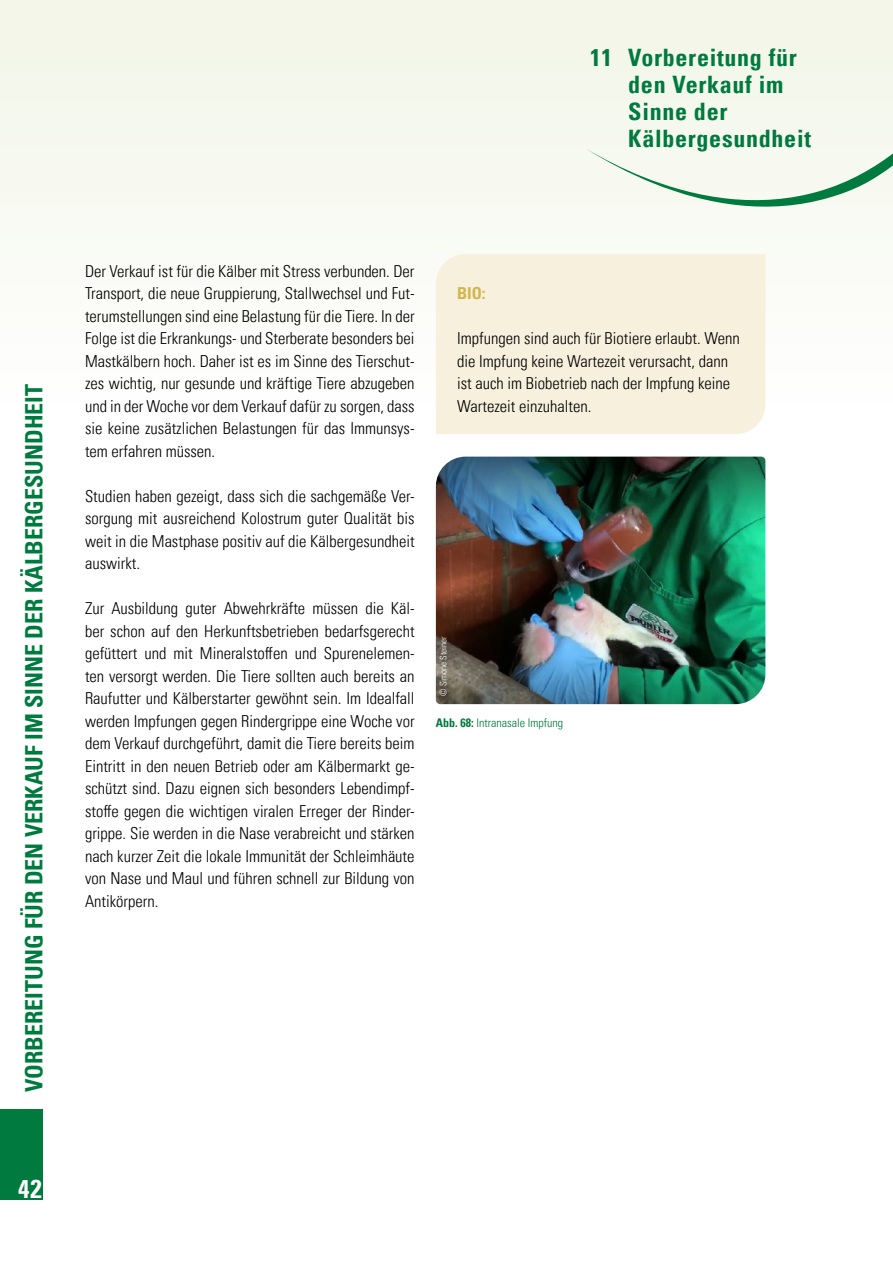
<style>
.page{position:relative;width:893px;height:1263px;background:#fff}
.page>*{position:absolute;margin:0;border:0;box-sizing:border-box;transform-origin:0 0}
.t1{font:700 condensed 25.5px "Univers LT Pro";color:#fff}
.t2{font:700 condensed 24px/27px "Univers LT Pro";letter-spacing:.03em;color:#007a3e}
.t3{font:700 condensed 24px "Univers LT Pro";color:#007a3e}
.t4{font:300 condensed 16.5px/22.5px "Univers LT Pro";color:#000;text-align:justify}
.t5{font:700 condensed 16.5px "Univers LT Pro";color:#d1b648}
.t6{font:300 condensed 12px "Univers LT Pro";color:#007a3e}
.t7{font:300 condensed 9px "Univers LT Pro";color:#fff}
.s1{font-weight:700}
</style>
<div class="page">
<div style="left:0;top:0;width:893px;height:476px;background:#f8faf3"></div>
<div style="left:0;top:1109px;width:43px;height:90px;background:#007a3e"></div>
<svg style="left:587px;top:149px;width:306px;height:58px"></svg>
<div style="left:436px;top:254px;width:329px;height:180px;background:#f6f0dd"></div>
<img style="left:436px;top:457px;width:329px;height:247px">
<h2 class="t2" style="left:628px;top:44px;width:184px;text-indent:-38px">11 Vorbereitung für den Verkauf im<br>Sinne der<br>Kälbergesundheit</h2>
<h2 class="t3" style="left:19px;top:1092px;width:710px;rotate:-90deg">VORBEREITUNG FÜR DEN VERKAUF IM SINNE DER KÄLBERGESUNDHEIT</h2>
<h1 class="t1" style="left:18px;top:1173px;width:25px">42</h1>
<p class="t4" style="left:85px;top:259px;width:331px">Der Verkauf ist für die Kälber mit Stress verbunden. Der Transport, die neue Gruppierung, Stallwechsel und Fut&shy;terumstellungen sind eine Belastung für die Tiere. In der Folge ist die Erkrankungs- und Sterberate besonders bei Mastkälbern hoch. Daher ist es im Sinne des Tierschut&shy;zes wichtig, nur gesunde und kräftige Tiere abzugeben und in der Woche vor dem Verkauf dafür zu sorgen, dass sie keine zusätzlichen Belastungen für das Immunsys&shy;tem erfahren müssen.</p>
<p class="t4" style="left:85px;top:484px;width:331px">Studien haben gezeigt, dass sich die sachgemäße Ver&shy;sorgung mit ausreichend Kolostrum guter Qualität bis weit in die Mastphase positiv auf die Kälbergesundheit auswirkt.</p>
<p class="t4" style="left:85px;top:596px;width:331px">Zur Ausbildung guter Abwehrkräfte müssen die Käl&shy;ber schon auf den Herkunftsbetrieben bedarfsgerecht gefüttert und mit Mineralstoffen und Spurenelemen&shy;ten versorgt werden. Die Tiere sollten auch bereits an Raufutter und Kälberstarter gewöhnt sein. Im Idealfall werden Impfungen gegen Rindergrippe eine Woche vor dem Verkauf durchgeführt, damit die Tiere bereits beim Eintritt in den neuen Betrieb oder am Kälbermarkt ge&shy;schützt sind. Dazu eignen sich besonders Lebendimpf&shy;stoffe gegen die wichtigen viralen Erreger der Rinder&shy;grippe. Sie werden in die Nase verabreicht und stärken nach kurzer Zeit die lokale Immunität der Schleimhäute von Nase und Maul und führen schnell zur Bildung von Antikörpern.</p>
<p class="t5" style="left:457px;top:283px;width:30px">BIO:</p>
<p class="t4" style="left:457px;top:326px;width:284px;text-align:left">Impfungen sind auch für Biotiere erlaubt. Wenn die Impfung keine Wartezeit verursacht, dann ist auch im Biobetrieb nach der Impfung keine Wartezeit einzuhalten.</p>
<p class="t7" style="left:437px;top:696px;width:61px;rotate:-90deg">© Simone Steiner</p>
<p class="t6" style="left:436px;top:714px;width:129px"><span class="s1">Abb. 68:</span> Intranasale Impfung</p>
</div>
